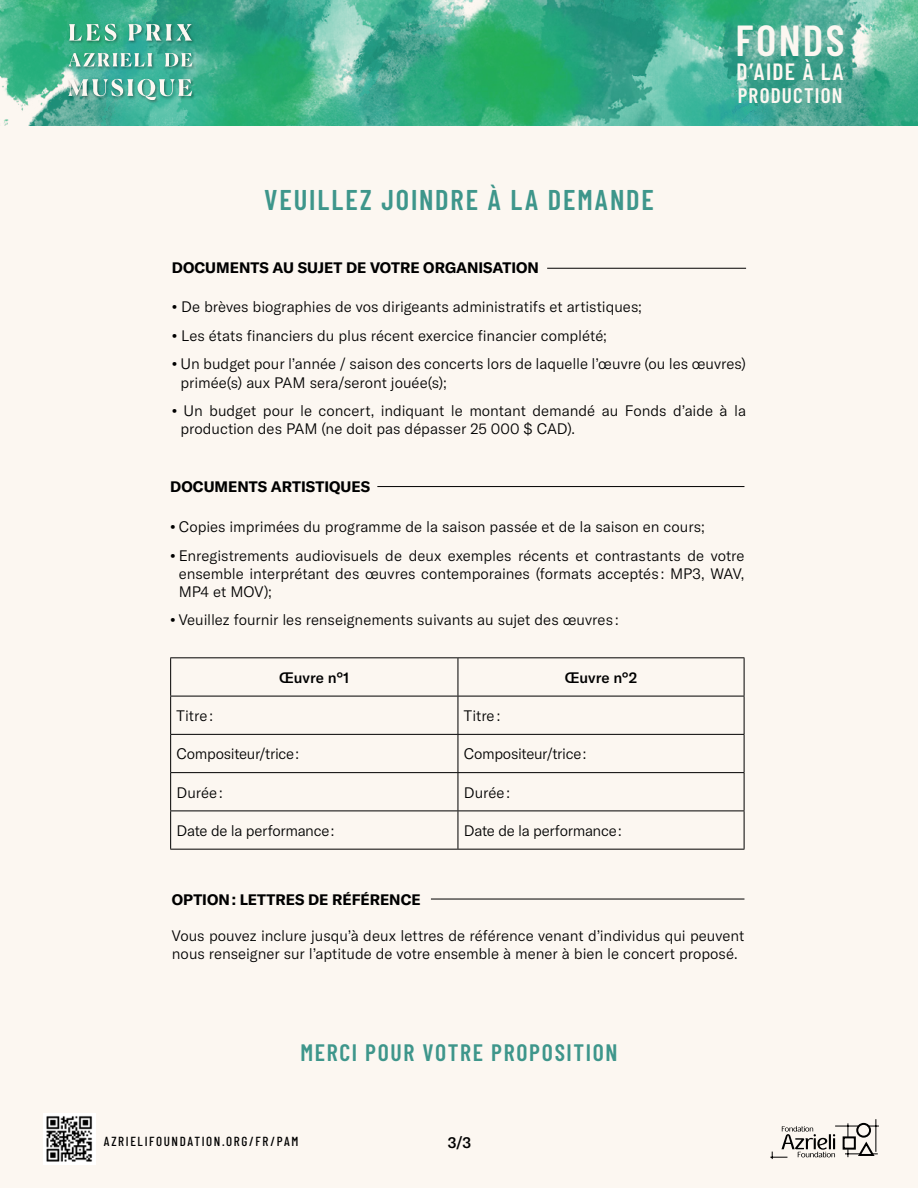
<style>
.page{position:relative;width:918px;height:1188px;background:#fff}
.page>*{position:absolute;margin:0;border:0;box-sizing:border-box;transform-origin:0 0}
.t1{font:600 43.35px "Barlow Condensed";letter-spacing:.055em;color:#fcf7f1}
.t2{font:600 28.5px "Barlow Condensed";letter-spacing:.065em;color:#3e968b}
.t3{font:600 23.7px "Barlow Condensed";letter-spacing:.07em;color:#3e968b}
.t4{font:600 23.55px "Barlow Condensed";letter-spacing:.06em;color:#fcf7f1}
.t5{font:600 21px "Barlow Condensed";letter-spacing:.055em;color:#fcf7f1}
.t6{font:300 15px/18.1px "GT America";letter-spacing:-.005em;color:#000}
.t7{font:700 15px "GT America";color:#000}
.t8{font:300 15px "GT America";letter-spacing:-.025em;color:#000}
.t9{font:500 15px "GT America";letter-spacing:.005em;color:#000}
.t10{font:500 13.05px "Barlow Condensed";letter-spacing:.125em;color:#000}
.s1{font-weight:700}
</style>
<div class="page">
<div style="left:0;top:126px;width:918px;height:1062px;background:#fcf7f1"></div>
<hr style="left:876px;top:1119px;width:1px;height:33px;background:#000">
<svg style="left:770px;top:1122px;width:109px;height:37px"></svg>
<img style="left:0;top:0;width:918px;height:126px">
<div style="left:67px;top:22px;width:129px;height:82px;background:#000;opacity:.41"></div>
<svg style="left:69px;top:24px;width:47px;height:17px"></svg>
<svg style="left:128px;top:24px;width:64px;height:17px"></svg>
<svg style="left:68px;top:79px;width:124px;height:21px"></svg>
<svg style="left:68px;top:53px;width:84px;height:13px"></svg>
<svg style="left:165px;top:53px;width:27px;height:13px"></svg>
<hr style="left:547px;top:268px;width:199px;height:1px;background:#000">
<hr style="left:377px;top:486px;width:367px;height:1px;background:#000">
<hr style="left:431px;top:899px;width:313px;height:1px;background:#000">
<hr style="left:170px;top:657px;width:288px;height:1px;background:#000">
<hr style="left:170px;top:658px;width:1px;height:38px;background:#000">
<hr style="left:458px;top:657px;width:286px;height:1px;background:#000">
<hr style="left:458px;top:658px;width:1px;height:38px;background:#000">
<hr style="left:744px;top:658px;width:1px;height:38px;background:#000">
<hr style="left:170px;top:696px;width:288px;height:1px;background:#000">
<hr style="left:170px;top:696px;width:1px;height:38px;background:#000">
<hr style="left:458px;top:696px;width:286px;height:1px;background:#000">
<hr style="left:458px;top:696px;width:1px;height:38px;background:#000">
<hr style="left:744px;top:696px;width:1px;height:38px;background:#000">
<hr style="left:170px;top:734px;width:288px;height:1px;background:#000">
<hr style="left:170px;top:735px;width:1px;height:37px;background:#000">
<hr style="left:458px;top:734px;width:286px;height:1px;background:#000">
<hr style="left:458px;top:735px;width:1px;height:37px;background:#000">
<hr style="left:744px;top:735px;width:1px;height:37px;background:#000">
<hr style="left:170px;top:772px;width:288px;height:1px;background:#000">
<hr style="left:170px;top:773px;width:1px;height:38px;background:#000">
<hr style="left:458px;top:772px;width:286px;height:1px;background:#000">
<hr style="left:458px;top:773px;width:1px;height:38px;background:#000">
<hr style="left:744px;top:773px;width:1px;height:38px;background:#000">
<hr style="left:170px;top:811px;width:288px;height:1px;background:#000">
<hr style="left:170px;top:811px;width:1px;height:38px;background:#000">
<hr style="left:458px;top:811px;width:286px;height:1px;background:#000">
<hr style="left:458px;top:811px;width:1px;height:38px;background:#000">
<hr style="left:744px;top:811px;width:1px;height:38px;background:#000">
<hr style="left:170px;top:849px;width:288px;height:1px;background:#000">
<hr style="left:458px;top:849px;width:286px;height:1px;background:#000">
<img style="left:43px;top:1113px;width:52px;height:52px">
<h2 class="t2" style="left:264px;top:179px;width:391px">VEUILLEZ JOINDRE À LA DEMANDE</h2>
<h1 class="t1" style="left:736px;top:9px;width:110px">FONDS</h1>
<h3 class="t4" style="left:737px;top:55px;width:109px">D’AIDE À LA</h3>
<h3 class="t5" style="left:738px;top:80px;width:106px">PRODUCTION</h3>
<p class="t7" style="left:172px;top:258px;width:369px">DOCUMENTS AU SUJET DE VOTRE ORGANISATION</p>
<p class="t6" style="left:172px;top:298px;width:472px"><span class="s1">•</span> De brèves biographies de vos dirigeants administratifs et artistiques;</p>
<p class="t6" style="left:172px;top:327px;width:437px"><span class="s1">•</span> Les états financiers du plus récent exercice financier complété;</p>
<p class="t6" style="left:180px;top:355px;width:567px;text-indent:-9px"><span class="s1">•</span> Un budget pour l’année / saison des concerts lors de laquelle l’œuvre (ou les œuvres) primée(s) aux PAM sera/seront jouée(s);</p>
<p class="t6" style="left:180px;top:402px;width:567px;text-indent:-9px"><span class="s1">•</span> Un budget pour le concert, indiquant le montant demandé au Fonds d’aide à la production des PAM (ne doit pas dépasser 25 000 $ CAD).</p>
<p class="t7" style="left:170px;top:478px;width:202px">DOCUMENTS ARTISTIQUES</p>
<p class="t6" style="left:170px;top:518px;width:536px"><span class="s1">•</span> Copies imprimées du programme de la saison passée et de la saison en cours;</p>
<p class="t6" style="left:179px;top:546px;width:567px;text-align:justify;text-indent:-9px"><span class="s1">•</span> Enregistrements audiovisuels de deux exemples récents et contrastants de votre ensemble interprétant des œuvres contemporaines (formats acceptés : MP3, WAV, MP4 et MOV);</p>
<p class="t6" style="left:170px;top:611px;width:450px"><span class="s1">•</span> Veuillez fournir les renseignements suivants au sujet des œuvres :</p>
<p class="t9" style="left:279px;top:669px;width:72px">Œuvre n°1</p>
<p class="t9" style="left:565px;top:669px;width:74px">Œuvre n°2</p>
<p class="t6" style="left:177px;top:707px;width:38px">Titre :</p>
<p class="t6" style="left:464px;top:707px;width:38px">Titre :</p>
<p class="t8" style="left:177px;top:745px;width:124px">Compositeur/trice :</p>
<p class="t8" style="left:464px;top:745px;width:124px">Compositeur/trice :</p>
<p class="t6" style="left:177px;top:783px;width:48px">Durée :</p>
<p class="t6" style="left:464px;top:783px;width:48px">Durée :</p>
<p class="t8" style="left:177px;top:822px;width:159px">Date de la performance :</p>
<p class="t8" style="left:464px;top:822px;width:159px">Date de la performance :</p>
<p class="t7" style="left:172px;top:890px;width:250px">OPTION : LETTRES DE RÉFÉRENCE</p>
<p class="t6" style="left:172px;top:927px;width:574px">Vous pouvez inclure jusqu’à deux lettres de référence venant d’individus qui peuvent nous renseigner sur l’aptitude de votre ensemble à mener à bien le concert proposé.</p>
<h3 class="t3" style="left:300px;top:1035px;width:319px">MERCI POUR VOTRE PROPOSITION</h3>
<p class="t10" style="left:104px;top:1132px;width:196px">AZRIELIFOUNDATION.ORG/FR/PAM</p>
<p class="t9" style="left:448px;top:1134px;width:25px">3/3</p>
</div>
